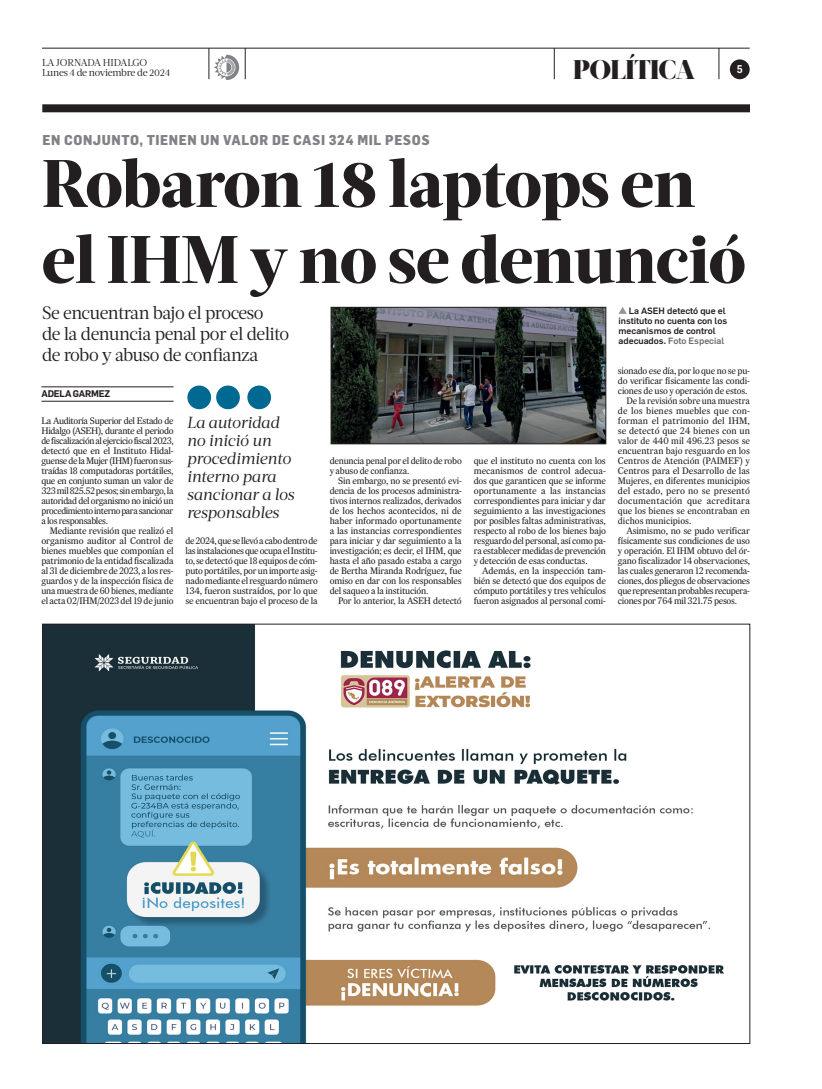
<style>
.page{position:relative;width:822px;height:1089px;background:#fff}
.page>*{position:absolute;margin:0;border:0;box-sizing:border-box;transform-origin:0 0}
.CABEZA_40{font:800 67px/76px "Acta Headline";letter-spacing:-.01em;color:#231f20}
.SECCION{font:900 27px "Acta Display";letter-spacing:-.02em;color:#231f20}
.t1{font:18px/21px "Acta Deck";letter-spacing:-.03em;color:#231f20}
.DESTACADO_DE_NOTA{font:italic 16px/18px "Acta Deck";letter-spacing:-.01em;color:#231f20}
.TEXTO{font:800 14px "Flama Semicondensed";letter-spacing:.04em;color:#808285}
.NUMERO_PAGINA{font:600 11px "Flama Semicond";color:#fff}
.FECHA_SUPERIOR{font:10px "Acta Deck";letter-spacing:-.025em;color:#231f20}
.LA_JORNADA{font:10px "Acta Deck";letter-spacing:-.01em;color:#231f20}
.BODY_TEXT{font:9.5px/10px "Expresso Tx";letter-spacing:-.02em;color:#231f20;text-align:justify}
.BODY_TEXT-2{font:9.5px/10px "Expresso Tx";letter-spacing:-.02em;color:#231f20;text-align:justify;scale:.96 1}
.CREDITO_DEL_AUTOR{font:600 9.5px "Flama";letter-spacing:-.02em;color:#231f20}
.PIE_DE_FOTO_CON_PLEC{font:500 9px/10px "Flama";color:#231f20}
.s1{color:#6c6d70}
</style>
<div class="page">
<div style="left:42px;top:104px;width:708px;height:8px;background:#231f20"></div>
<hr style="left:42px;top:48px;width:708px;height:1px;background:#231f20">
<div style="left:730px;top:59px;width:20px;height:20px;background:#231f20;border-radius:50%"></div>
<hr style="left:209px;top:48px;width:1px;height:31px;background:#231f20">
<hr style="left:245px;top:48px;width:1px;height:31px;background:#231f20">
<hr style="left:554px;top:48px;width:1px;height:31px;background:#231f20">
<hr style="left:719px;top:48px;width:1px;height:31px;background:#231f20">
<svg style="left:214px;top:55px;width:25px;height:24px"></svg>
<hr style="left:41px;top:387px;width:133px;height:1px;background:#231f20">
<hr style="left:41px;top:401px;width:133px;height:1px;background:#231f20">
<img style="left:333px;top:309px;width:271px;height:133px">
<div style="left:331px;top:307px;width:275px;height:137px;border:1px solid #231f20"></div>
<div style="left:187px;top:386px;width:24px;height:23px;background:#006991;border-radius:50%"></div>
<div style="left:216px;top:386px;width:24px;height:23px;background:#006991;border-radius:50%"></div>
<div style="left:247px;top:386px;width:24px;height:23px;background:#006991;border-radius:50%"></div>
<svg style="left:618px;top:307px;width:9px;height:7px"></svg>
<img style="left:44px;top:626px;width:680px;height:416px">
<p class="LA_JORNADA" style="left:42px;top:57px;width:107px">LA JORNADA HIDALGO</p>
<p class="FECHA_SUPERIOR" style="left:42px;top:67px;width:130px">Lunes 4 de noviembre de 2024</p>
<p class="SECCION" style="left:573px;top:53px;width:123px">POLÍTICA</p>
<p class="NUMERO_PAGINA" style="left:737px;top:62px;width:7px">5</p>
<p class="TEXTO" style="left:43px;top:131px;width:389px">EN CONJUNTO, TIENEN UN VALOR DE CASI 324 MIL PESOS</p>
<p class="CABEZA_40" style="left:42px;top:146px;width:706px">Robaron 18 laptops en el IHM y no se denunció</p>
<p class="t1" style="left:42px;top:302px;width:249px">Se encuentran bajo el proceso<br>de la denuncia penal por el delito de robo y abuso de confianza</p>
<p class="PIE_DE_FOTO_CON_PLEC" style="left:618px;top:305px;width:110px;text-indent:10px">La ASEH detectó que el instituto no cuenta con los mecanismos de control adecuados. <span class="s1">Foto Especial</span></p>
<p class="CREDITO_DEL_AUTOR" style="left:41px;top:386px;width:70px">ADELA GARMEZ</p>
<p class="BODY_TEXT" style="left:41px;top:416px;width:134px">La Auditoría Superior del Estado de Hidalgo (ASEH), durante el periodo de fiscalización al ejercicio fiscal 2023, detectó que en el Instituto Hidal&shy;guense de la Mujer (IHM) fueron sus&shy;traídas 18 computadoras portátiles, que en conjunto suman un valor de 323 mil 825.52 pesos; sin embargo, la autoridad del organismo no inició un procedimiento interno para sancionar a los responsables.</p>
<p class="BODY_TEXT" style="left:41px;top:526px;width:134px;text-indent:9px">Mediante revisión que realizó el organismo auditor al Control de bienes muebles que componían el patrimonio de la entidad fiscalizada al 31 de diciembre de 2023, a los res&shy;guardos y de la inspección física de una muestra de 60 bienes, mediante el acta 02/IHM/2023 del 19 de junio</p>
<p class="BODY_TEXT" style="left:186px;top:536px;width:134px">de 2024, que se llevó a cabo dentro de las instalaciones que ocupa el Institu&shy;to, se detectó que 18 equipos de cóm&shy;puto portátiles, por un importe asig&shy;nado mediante el resguardo número 134, fueron sustraídos, por lo que se encuentran bajo el proceso de la</p>
<p class="DESTACADO_DE_NOTA" style="left:187px;top:414px;width:109px">La autoridad no inició un procedimiento interno para sancionar a los responsables</p>
<p class="BODY_TEXT" style="left:330px;top:456px;width:134px">denuncia penal por el delito de robo y abuso de confianza.</p>
<p class="BODY_TEXT" style="left:330px;top:476px;width:134px;text-indent:9px">Sin embargo, no se presentó evi&shy;dencia de los procesos administra&shy;tivos internos realizados, derivados de los hechos acontecidos, ni de haber informado oportunamente a las instancias correspondientes para iniciar y dar seguimiento a la investigación; es decir, el IHM, que hasta el año pasado estaba a cargo de Bertha Miranda Rodríguez, fue omiso en dar con los responsables del saqueo a la institución.</p>
<p class="BODY_TEXT" style="left:338px;top:596px;width:125px">Por lo anterior, la ASEH detectó</p>
<p class="BODY_TEXT" style="left:474px;top:456px;width:134px">que el instituto no cuenta con los mecanismos de control adecua&shy;dos que garanticen que se informe oportunamente a las instancias correspondientes para iniciar y dar seguimiento a las investigaciones por posibles faltas administrativas, respecto al robo de los bienes bajo resguardo del personal, así como pa&shy;ra establecer medidas de prevención y detección de esas conductas.</p>
<p class="BODY_TEXT" style="left:474px;top:566px;width:134px;text-indent:9px">Además, en la inspección tam&shy;bién se detectó que dos equipos de cómputo portátiles y tres vehículos fueron asignados al personal comi-</p>
<p class="BODY_TEXT" style="left:618px;top:366px;width:134px">sionado ese día, por lo que no se pu&shy;do verificar físicamente las condi&shy;ciones de uso y operación de estos.</p>
<p class="BODY_TEXT-2" style="left:618px;top:396px;width:139px;text-indent:9px">De la revisión sobre una muestra de los bienes muebles que con&shy;forman el patrimonio del IHM, se detectó que 24 bienes con un valor de 440 mil 496.23 pesos se encuentran bajo resguardo en los Centros de Atención (PAIMEF) y Centros para el Desarrollo de las Mujeres, en diferentes municipios del estado, pero no se presentó documentación que acreditara que los bienes se encontraban en dichos municipios.</p>
<p class="BODY_TEXT" style="left:618px;top:526px;width:134px;text-indent:9px">Asimismo, no se pudo verificar físicamente sus condiciones de uso y operación. El IHM obtuvo del ór&shy;gano fiscalizador 14 observaciones, las cuales generaron 12 recomenda&shy;ciones, dos pliegos de observaciones que representan probables recupera&shy;ciones por 764 mil 321.75 pesos.</p>
</div>
